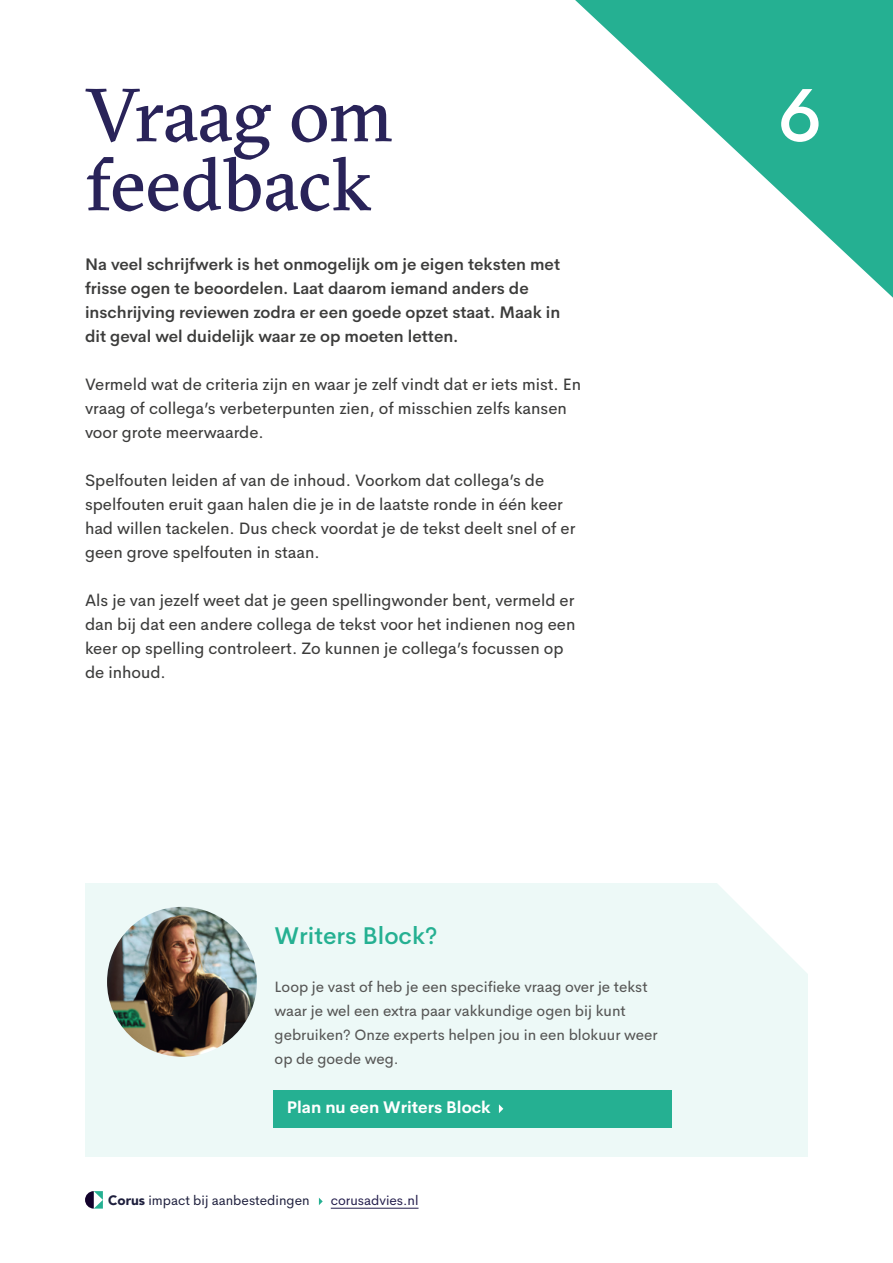
<style>
.page{position:relative;width:893px;height:1263px;background:#fff}
.page>*{position:absolute;margin:0;border:0;box-sizing:border-box;transform-origin:0 0}
.t1{font:75px/69px "GT Sectra";letter-spacing:-.005em;color:#292359}
.t2{font:500 75px "Cerebri Sans Pro";color:#fff}
.t3{font:500 24px "Cerebri Sans Pro";color:#25b092}
.t4{font:16.5px/24px "Cerebri Sans Pro";color:#3c3c3b}
.t5{font:600 16.5px/24px "Cerebri Sans Pro";color:#3c3c3b}
.t6{font:700 16.5px "Cerebri Sans Pro";color:#fff}
.t7{font:15px/24px "Cerebri Sans Pro";color:#575756}
.t8{font:13.5px "Cerebri Sans Pro";color:#1e1f3d}
.t9{font:13.5px "Cerebri Sans Pro";color:#231d4c}
.s1{font-family:"Avenir LT Std";font-weight:900}
</style>
<div class="page">
<svg style="left:85px;top:1191px;width:18px;height:18px"></svg>
<hr style="left:331px;top:1208px;width:88px;height:1px;background:#231d4c">
<svg style="left:319px;top:1198px;width:4px;height:7px"></svg>
<svg style="left:575px;top:0;width:318px;height:298px"></svg>
<div style="left:85px;top:883px;width:723px;height:274px;background:#edf9f7"></div>
<div style="left:273px;top:1090px;width:399px;height:37px;background:#25b092"></div>
<svg style="left:499px;top:1104px;width:4px;height:9px"></svg>
<img style="left:107px;top:907px;width:150px;height:150px;border-radius:75px">
<svg style="left:718px;top:883px;width:90px;height:90px"></svg>
<h1 class="t1" style="left:85px;top:82px;width:310px">Vraag om feedback</h1>
<p class="t5" style="left:85px;top:251px;width:477px">Na veel schrijfwerk is het onmogelijk om je eigen teksten met frisse ogen te beoordelen. Laat daarom iemand anders de inschrijving reviewen zodra er een goede opzet staat. Maak in dit geval wel duidelijk waar ze op moeten letten.</p>
<p class="t4" style="left:85px;top:371px;width:498px">Vermeld wat de criteria zijn en waar je zelf vindt dat er iets mist. En vraag of collega’s verbeterpunten zien, of misschien zelfs kansen voor grote meerwaarde.</p>
<p class="t4" style="left:85px;top:467px;width:492px">Spelfouten leiden af van de inhoud. Voorkom dat collega’s de spelfouten eruit gaan halen die je in de laatste ronde in één keer had willen tackelen. Dus check voordat je de tekst deelt snel of er geen grove spelfouten in staan.</p>
<p class="t4" style="left:85px;top:587px;width:492px">Als je van jezelf weet dat je geen spellingwonder bent, vermeld er dan bij dat een andere collega de tekst voor het indienen nog een keer op spelling controleert. Zo kunnen je collega’s focussen op de inhoud.</p>
<h2 class="t3" style="left:275px;top:917px;width:164px">Writers Block?</h2>
<p class="t7" style="left:275px;top:974px;width:384px">Loop je vast of heb je een specifieke vraag over je tekst waar je wel een extra paar vakkundige ogen bij kunt gebruiken? Onze experts helpen jou in een blokuur weer op de goede weg.</p>
<p class="t6" style="left:287px;top:1094px;width:205px">Plan nu een Writers Block</p>
<p class="t8" style="left:108px;top:1190px;width:203px"><span class="s1">Corus</span> impact bij aanbestedingen</p>
<p class="t9" style="left:331px;top:1190px;width:89px">corusadvies.nl</p>
<h1 class="t2" style="left:778px;top:56px;width:45px">6</h1>
</div>
